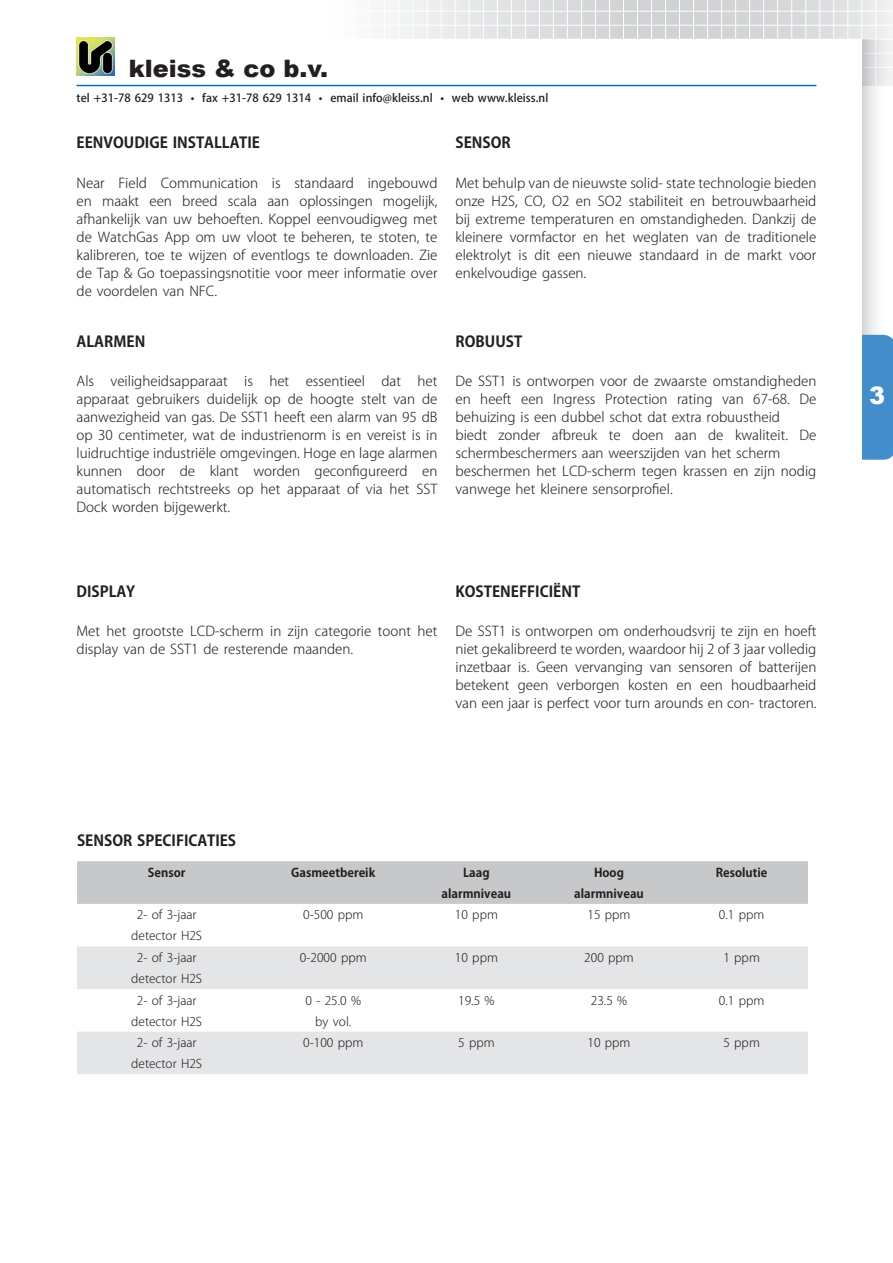
<style>
.page{position:relative;width:893px;height:1263px;background:#fff}
.page>*{position:absolute;margin:0;border:0;box-sizing:border-box;transform-origin:0 0}
.t1{font:900 24px "Arial";color:#231f20}
.t2{font:900 24px "Arial";color:#fff}
.Paragraph_Style_1__Kozuka_Gothic9{font:700 15px "Koz Go Pro";color:#231f20}
.Paragraph_Style_1__Kozuka_Gothic9-2{font:300 13.5px/18px "Koz Go Pro";color:#231f20;text-align:justify}
.Header_12{font:300 12px "Koz Go Pro";color:#231f20}
.Header_12-2{font:700 12px "Koz Go Pro";color:#231f20}
.t3{font:500 11.25px "Koz Go Pro";letter-spacing:.005em;color:#231f20}
</style>
<div class="page">
<svg style="left:389px;top:0;width:504px;height:86px;background:#dedfe0"></svg>
<hr style="left:875px;top:0;width:1px;height:86px;background:#fff">
<hr style="left:861px;top:0;width:1px;height:81px;background:#fff">
<hr style="left:847px;top:0;width:1px;height:81px;background:#fff">
<hr style="left:833px;top:0;width:1px;height:81px;background:#fff">
<hr style="left:819px;top:0;width:1px;height:81px;background:#fff">
<hr style="left:805px;top:0;width:1px;height:81px;background:#fff">
<hr style="left:791px;top:0;width:1px;height:81px;background:#fff">
<hr style="left:777px;top:0;width:1px;height:81px;background:#fff">
<hr style="left:763px;top:0;width:1px;height:81px;background:#fff">
<hr style="left:749px;top:0;width:1px;height:81px;background:#fff">
<hr style="left:735px;top:0;width:1px;height:81px;background:#fff">
<hr style="left:721px;top:0;width:1px;height:81px;background:#fff">
<hr style="left:707px;top:0;width:1px;height:81px;background:#fff">
<hr style="left:693px;top:0;width:1px;height:81px;background:#fff">
<hr style="left:679px;top:0;width:1px;height:81px;background:#fff">
<hr style="left:665px;top:0;width:1px;height:81px;background:#fff">
<hr style="left:651px;top:0;width:1px;height:81px;background:#fff">
<hr style="left:637px;top:0;width:1px;height:81px;background:#fff">
<hr style="left:623px;top:0;width:1px;height:81px;background:#fff">
<hr style="left:609px;top:0;width:1px;height:81px;background:#fff">
<hr style="left:595px;top:0;width:1px;height:81px;background:#fff">
<hr style="left:581px;top:0;width:1px;height:81px;background:#fff">
<hr style="left:567px;top:0;width:1px;height:81px;background:#fff">
<hr style="left:553px;top:0;width:1px;height:81px;background:#fff">
<hr style="left:539px;top:0;width:1px;height:81px;background:#fff">
<hr style="left:525px;top:0;width:1px;height:73px;background:#fff">
<hr style="left:511px;top:0;width:1px;height:73px;background:#fff">
<hr style="left:497px;top:0;width:1px;height:73px;background:#fff">
<hr style="left:483px;top:0;width:1px;height:73px;background:#fff">
<hr style="left:469px;top:0;width:1px;height:73px;background:#fff">
<hr style="left:455px;top:0;width:1px;height:73px;background:#fff">
<hr style="left:441px;top:0;width:1px;height:73px;background:#fff">
<hr style="left:427px;top:0;width:1px;height:73px;background:#fff">
<hr style="left:413px;top:0;width:1px;height:73px;background:#fff">
<hr style="left:399px;top:0;width:1px;height:73px;background:#fff">
<hr style="left:73px;top:67px;width:820px;height:1px;background:#fff">
<hr style="left:73px;top:53px;width:820px;height:1px;background:#fff">
<hr style="left:73px;top:39px;width:820px;height:1px;background:#fff">
<hr style="left:73px;top:25px;width:820px;height:1px;background:#fff">
<hr style="left:73px;top:11px;width:820px;height:1px;background:#fff">
<svg style="left:861px;top:40px;width:27px;height:295px"></svg>
<div style="left:862px;top:335px;width:31px;height:125px;background:#448dcb"></div>
<div style="left:64px;top:39px;width:797px;height:1224px;background:#fff"></div>
<img style="left:77px;top:38px;width:38px;height:38px">
<hr style="left:77px;top:85px;width:739px;height:1px;background:#0072bc">
<div style="left:77px;top:861px;width:731px;height:43px;background:#c7c8ca"></div>
<svg style="left:77px;top:946px;width:731px;height:128px;fill:#e4e5e7"></svg>
<h1 class="t1" style="left:129px;top:51px;width:201px">kleiss &amp; co b.v.</h1>
<p class="t3" style="left:77px;top:91px;width:473px">tel +31-78 629 1313 • fax +31-78 629 1314 • email info@kleiss.nl • web www.kleiss.nl</p>
<p class="Paragraph_Style_1__Kozuka_Gothic9" style="left:77px;top:133px;width:185px">EENVOUDIGE INSTALLATIE</p>
<p class="Paragraph_Style_1__Kozuka_Gothic9-2" style="left:77px;top:174px;width:362px">Near Field Communication is standaard ingebouwd en maakt een breed scala aan oplossingen mogelijk, afhankelijk van uw behoeften. Koppel eenvoudigweg met de WatchGas App om uw vloot te beheren, te stoten, te kalibreren, toe te wijzen of eventlogs te downloaden. Zie de Tap &amp; Go toepassingsnotitie voor meer informatie over de voordelen van NFC.</p>
<p class="Paragraph_Style_1__Kozuka_Gothic9" style="left:455px;top:133px;width:57px">SENSOR</p>
<p class="Paragraph_Style_1__Kozuka_Gothic9-2" style="left:455px;top:174px;width:362px">Met behulp van de nieuwste solid- state technologie bieden onze H2S, CO, O2 en SO2 stabiliteit en betrouwbaarheid bij extreme temperaturen en omstandigheden. Dankzij de kleinere vormfactor en het weglaten van de traditionele elektrolyt is dit een nieuwe standaard in de markt voor enkelvoudige gassen.</p>
<p class="Paragraph_Style_1__Kozuka_Gothic9" style="left:77px;top:332px;width:70px">ALARMEN</p>
<p class="Paragraph_Style_1__Kozuka_Gothic9-2" style="left:77px;top:373px;width:362px">Als veiligheidsapparaat is het essentieel dat het apparaat gebruikers duidelijk op de hoogte stelt van de aanwezigheid van gas. De SST1 heeft een alarm van 95 dB op 30 centimeter, wat de industrienorm is en vereist is in luidruchtige industriële omgevingen. Hoge en lage alarmen</p>
<p class="Paragraph_Style_1__Kozuka_Gothic9-2" style="left:77px;top:463px;width:362px">kunnen door de klant worden geconfigureerd en automatisch rechtstreeks op het apparaat of via het SST Dock worden bijgewerkt.</p>
<p class="Paragraph_Style_1__Kozuka_Gothic9" style="left:455px;top:332px;width:68px">ROBUUST</p>
<p class="Paragraph_Style_1__Kozuka_Gothic9-2" style="left:455px;top:373px;width:362px">De SST1 is ontworpen voor de zwaarste omstandigheden en heeft een Ingress Protection rating van 67-68. De behuizing is een dubbel schot dat extra robuustheid</p>
<p class="Paragraph_Style_1__Kozuka_Gothic9-2" style="left:455px;top:427px;width:362px">biedt zonder afbreuk te doen aan de kwaliteit. De schermbeschermers aan weerszijden van het scherm</p>
<p class="Paragraph_Style_1__Kozuka_Gothic9-2" style="left:455px;top:463px;width:362px">beschermen het LCD-scherm tegen krassen en zijn nodig vanwege het kleinere sensorprofiel.</p>
<p class="Paragraph_Style_1__Kozuka_Gothic9" style="left:77px;top:581px;width:60px">DISPLAY</p>
<p class="Paragraph_Style_1__Kozuka_Gothic9-2" style="left:77px;top:622px;width:362px">Met het grootste LCD-scherm in zijn categorie toont het display van de SST1 de resterende maanden.</p>
<p class="Paragraph_Style_1__Kozuka_Gothic9" style="left:455px;top:581px;width:126px">KOSTENEFFICIËNT</p>
<p class="Paragraph_Style_1__Kozuka_Gothic9-2" style="left:455px;top:622px;width:362px">De SST1 is ontworpen om onderhoudsvrij te zijn en hoeft niet gekalibreerd te worden, waardoor hij 2 of 3 jaar volledig inzetbaar is. Geen vervanging van sensoren of batterijen betekent geen verborgen kosten en een houdbaarheid van een jaar is perfect voor turn arounds en con- tractoren.</p>
<p class="Paragraph_Style_1__Kozuka_Gothic9" style="left:77px;top:831px;width:161px">SENSOR SPECIFICATIES</p>
<p class="Header_12-2" style="left:148px;top:865px;width:39px">Sensor</p>
<p class="Header_12-2" style="left:291px;top:865px;width:86px">Gasmeetbereik</p>
<p class="Header_12-2" style="left:463px;top:865px;width:28px">Laag</p>
<p class="Header_12-2" style="left:442px;top:886px;width:71px">alarmniveau</p>
<p class="Header_12-2" style="left:594px;top:865px;width:31px">Hoog</p>
<p class="Header_12-2" style="left:574px;top:886px;width:71px">alarmniveau</p>
<p class="Header_12-2" style="left:716px;top:865px;width:53px">Resolutie</p>
<p class="Header_12" style="left:137px;top:907px;width:61px">2- of 3-jaar</p>
<p class="Header_12" style="left:131px;top:928px;width:72px">detector H2S</p>
<p class="Header_12" style="left:303px;top:907px;width:62px">0-500 ppm</p>
<p class="Header_12" style="left:455px;top:907px;width:44px">10 ppm</p>
<p class="Header_12" style="left:587px;top:907px;width:44px">15 ppm</p>
<p class="Header_12" style="left:719px;top:907px;width:47px">0.1 ppm</p>
<p class="Header_12" style="left:137px;top:950px;width:61px">2- of 3-jaar</p>
<p class="Header_12" style="left:131px;top:971px;width:72px">detector H2S</p>
<p class="Header_12" style="left:300px;top:950px;width:68px">0-2000 ppm</p>
<p class="Header_12" style="left:455px;top:950px;width:44px">10 ppm</p>
<p class="Header_12" style="left:584px;top:950px;width:51px">200 ppm</p>
<p class="Header_12" style="left:723px;top:950px;width:38px">1 ppm</p>
<p class="Header_12" style="left:137px;top:992px;width:61px">2- of 3-jaar</p>
<p class="Header_12" style="left:131px;top:1013px;width:72px">detector H2S</p>
<p class="Header_12" style="left:305px;top:992px;width:57px">0 - 25.0 %</p>
<p class="Header_12" style="left:315px;top:1013px;width:37px">by vol.</p>
<p class="Header_12" style="left:458px;top:992px;width:38px">19.5 %</p>
<p class="Header_12" style="left:591px;top:992px;width:38px">23.5 %</p>
<p class="Header_12" style="left:719px;top:992px;width:47px">0.1 ppm</p>
<p class="Header_12" style="left:137px;top:1035px;width:61px">2- of 3-jaar</p>
<p class="Header_12" style="left:131px;top:1056px;width:72px">detector H2S</p>
<p class="Header_12" style="left:303px;top:1035px;width:62px">0-100 ppm</p>
<p class="Header_12" style="left:458px;top:1035px;width:38px">5 ppm</p>
<p class="Header_12" style="left:587px;top:1035px;width:44px">10 ppm</p>
<p class="Header_12" style="left:723px;top:1035px;width:38px">5 ppm</p>
<h1 class="t2" style="left:869px;top:378px;width:18px">3</h1>
</div>
